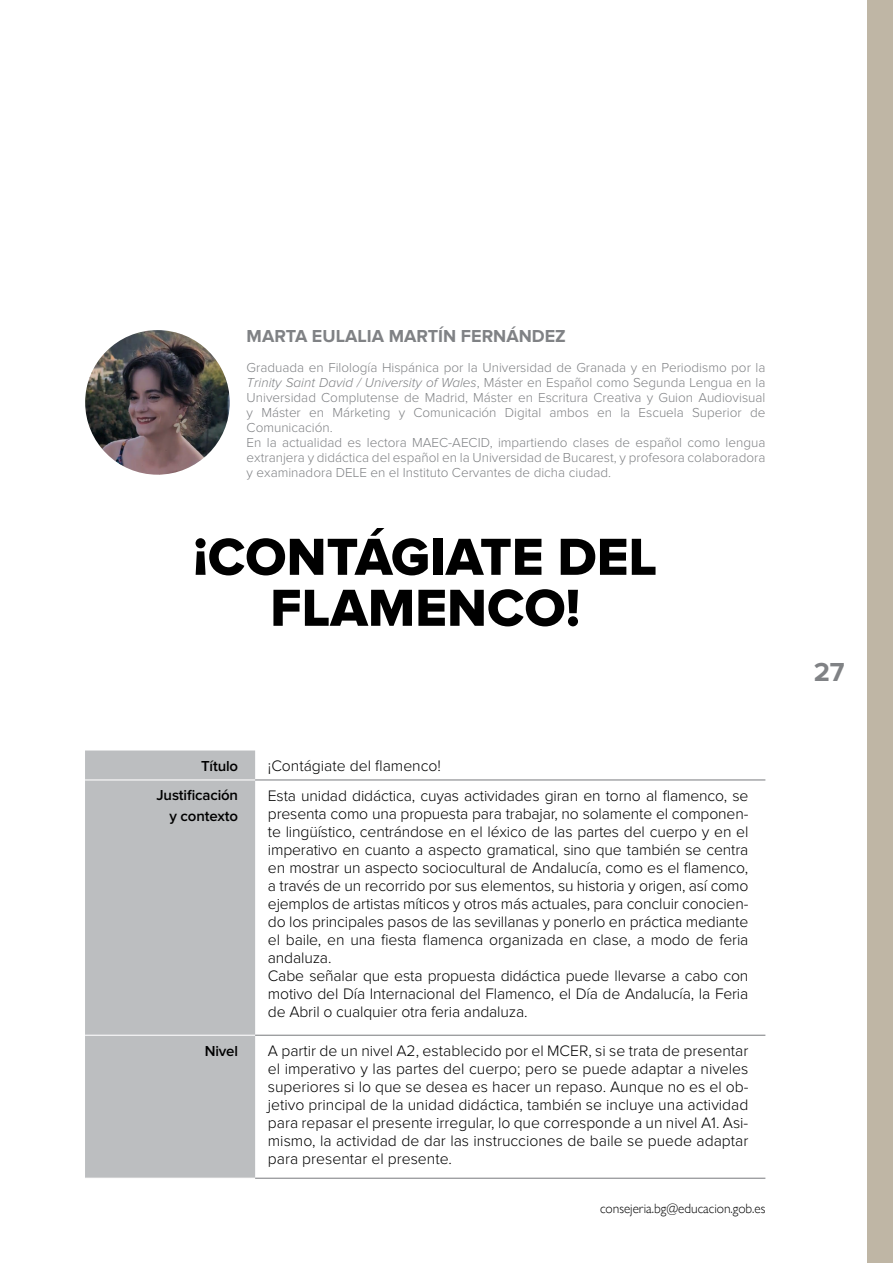
<style>
.page{position:relative;width:893px;height:1263px;background:#fff}
.page>*{position:absolute;margin:0;border:0;box-sizing:border-box;transform-origin:0 0}
.t1{font:54px/51px "Proxima Nova Extrabld";color:#000;text-align:center}
.t2{font:700 27px "Proxima Nova";color:#808285}
.t3{font:700 18px "Proxima Nova";color:#808285}
.t4{font:300 15.75px/18px "Proxima Nova";letter-spacing:-.01em;color:#000}
.t5{font:600 15px/21px "Proxima Nova";letter-spacing:-.01em;color:#000;text-align:right}
.t6{font:300 13.5px/15px "Proxima Nova";color:#808285}
.t7{font:300 13.5px "Gill Sans Nova";color:#000}
.s1{font-style:italic}
</style>
<div class="page">
<div style="left:867px;top:0;width:26px;height:1263px;background:#bfb6a5"></div>
<img style="left:85px;top:330px;width:145px;height:145px;border-radius:72px">
<div style="left:85px;top:750px;width:170px;height:428px;background:#bcbec0"></div>
<hr style="left:85px;top:779px;width:170px;height:1px;background:#fff">
<hr style="left:85px;top:1035px;width:170px;height:1px;background:#fff">
<hr style="left:255px;top:779px;width:510px;height:1px;background:#808285">
<hr style="left:255px;top:1035px;width:510px;height:1px;background:#808285">
<hr style="left:255px;top:1178px;width:510px;height:1px;background:#808285">
<p class="t3" style="left:247px;top:326px;width:321px">MARTA EULALIA MARTÍN FERNÁNDEZ</p>
<p class="t6" style="left:247px;top:361px;width:520px">Graduada en Filología Hispánica por la Universidad de Granada y en Periodismo por la <span class="s1">Trinity Saint David / University of Wales</span>, Máster en Español como Segunda Lengua en la Universidad Complutense de Madrid, Máster en Escritura Creativa y Guion Audiovisual y Máster en Márketing y Comunicación Digital ambos en la Escuela Superior de Comunicación.<br>En la actualidad es lectora MAEC-AECID, impartiendo clases de español como lengua extranjera y didáctica del español en la Universidad de Bucarest, y profesora colaboradora y examinadora DELE en el Instituto Cervantes de dicha ciudad.</p>
<h1 class="t1" style="left:193px;top:533px;width:465px">¡CONTÁGIATE DEL<br>FLAMENCO!</h1>
<p class="t5" style="left:201px;top:756px;width:39px">Título</p>
<p class="t4" style="left:268px;top:758px;width:175px">¡Contágiate del flamenco!</p>
<p class="t5" style="left:157px;top:785px;width:83px">Justificación y contexto</p>
<p class="t4" style="left:268px;top:787px;width:482px">Esta unidad didáctica, cuyas actividades giran en torno al flamenco, se presenta como una propuesta para trabajar, no solamente el componen&shy;te lingüístico, centrándose en el léxico de las partes del cuerpo y en el imperativo en cuanto a aspecto gramatical, sino que también se centra en mostrar un aspecto sociocultural de Andalucía, como es el flamenco, a través de un recorrido por sus elementos, su historia y origen, así como ejemplos de artistas míticos y otros más actuales, para concluir conocien&shy;do los principales pasos de las sevillanas y ponerlo en práctica mediante el baile, en una fiesta flamenca organizada en clase, a modo de feria andaluza.<br>Cabe señalar que esta propuesta didáctica puede llevarse a cabo con motivo del Día Internacional del Flamenco, el Día de Andalucía, la Feria de Abril o cualquier otra feria andaluza.</p>
<p class="t5" style="left:205px;top:1041px;width:35px">Nivel</p>
<p class="t4" style="left:268px;top:1042px;width:482px;text-align:justify">A partir de un nivel A2, establecido por el MCER, si se trata de presentar el imperativo y las partes del cuerpo; pero se puede adaptar a niveles superiores si lo que se desea es hacer un repaso. Aunque no es el ob&shy;jetivo principal de la unidad didáctica, también se incluye una actividad para repasar el presente irregular, lo que corresponde a un nivel A1. Asi&shy;mismo, la actividad de dar las instrucciones de baile se puede adaptar para presentar el presente.</p>
<p class="t7" style="left:600px;top:1201px;width:167px">consejeria.bg@educacion.gob.es</p>
<h2 class="t2" style="left:814px;top:656px;width:32px">27</h2>
</div>
